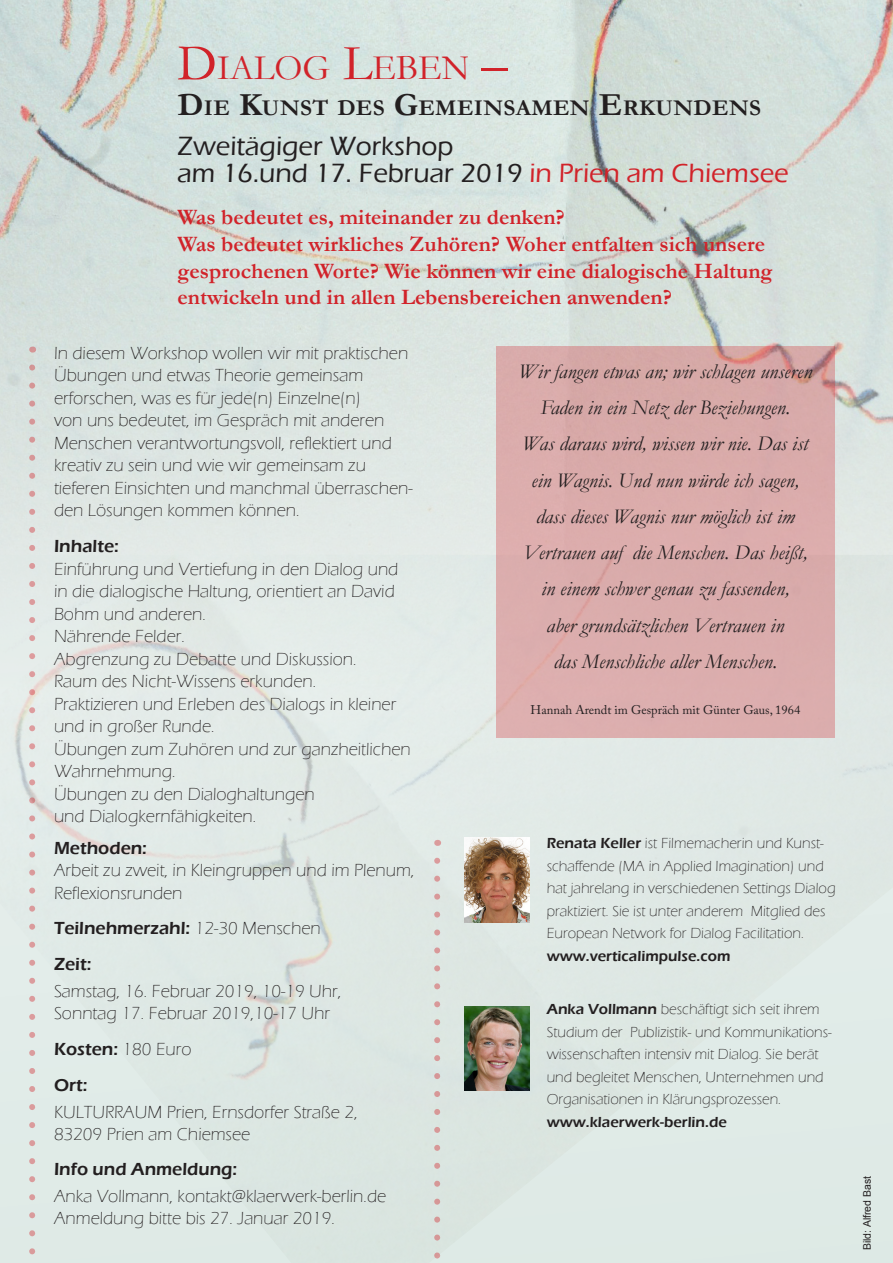
<style>
.page{position:relative;width:893px;height:1263px;background:#fff}
.page>*{position:absolute;margin:0;border:0;box-sizing:border-box;transform-origin:0 0}
.t1{font:35.85px "Garamond";color:#d1232a}
.t2{font:500 27.15px/27.2px "Eras ITC";color:#231f20}
.t3{font:700 22.65px "Garamond";letter-spacing:.015em;color:#231f20}
.t4{font:700 22.2px/26.8px "Garamond";color:#d1232a}
.t5{font:italic 20.85px/36.3px "Garamond";color:#231f20;text-align:center}
.t6{font:300 18px/22.5px "Eras ITC";color:#231f20}
.t7{font:600 18px "Eras ITC";color:#231f20}
.t8{font:300 15px/22.5px "Eras ITC";color:#231f20}
.t9{font:12.6px "Adobe Caslon Pro";color:#231f20}
.t10{font:10.5px "Arial";color:#231f20}
.s1{font-size:51.3px}
.s2{font-size:32.4px}
.s3{color:#d1232a}
.s4{font-weight:300}
.s5{font-weight:600}
</style>
<div class="page">
<svg style="left:0;top:0;width:893px;height:555px;background:#d6dfdb"></svg>
<div style="left:0;top:555px;width:893px;height:708px;background:#e0e9e6"></div>
<svg style="left:29px;top:367px;width:6px;height:896px;background:#ded5d3"></svg>
<svg style="left:434px;top:861px;width:6px;height:402px;background:#dad1ce"></svg>
<div style="left:497px;top:347px;width:338px;height:391px;background:#daacac"></div>
<img style="left:464px;top:838px;width:66px;height:84px">
<img style="left:464px;top:1006px;width:66px;height:85px">
<p class="t1" style="left:178px;top:44px;width:332px"><span class="s1">D</span>IALOG <span class="s1">L</span>EBEN <span class="s1">–</span></p>
<p class="t3" style="left:178px;top:92px;width:585px"><span class="s2">D</span>IE <span class="s2">K</span>UNST DES <span class="s2">G</span>EMEINSAMEN <span class="s2">E</span>RKUNDENS</p>
<p class="t2" style="left:178px;top:132px;width:613px">Zweitägiger Workshop<br>am 16.und 17. Februar 2019 <span class="s3">in Prien am Chiemsee</span></p>
<p class="t4" style="left:178px;top:203px;width:597px">Was bedeutet es, miteinander zu denken?<br>Was bedeutet wirkliches Zuhören? Woher entfalten sich unsere gesprochenen Worte? Wie können wir eine dialogische Haltung entwickeln und in allen Lebensbereichen anwenden?</p>
<p class="t6" style="left:54px;top:342px;width:360px">In diesem Workshop wollen wir mit praktischen Übungen und etwas Theorie gemeinsam erforschen, was es für jede(n) Einzelne(n)<br>von uns bedeutet, im Gespräch mit anderen Menschen verantwortungsvoll, reflektiert und kreativ zu sein und wie wir gemeinsam zu tieferen Einsichten und manchmal überraschen&shy;den Lösungen kommen können.</p>
<p class="t7" style="left:54px;top:536px;width:66px">Inhalte:</p>
<p class="t6" style="left:54px;top:558px;width:346px">Einführung und Vertiefung in den Dialog und in die dialogische Haltung, orientiert an David<br>Bohm und anderen.</p>
<p class="t6" style="left:54px;top:625px;width:132px">Nährende Felder.</p>
<p class="t6" style="left:54px;top:648px;width:304px">Abgrenzung zu Debatte und Diskussion.</p>
<p class="t6" style="left:54px;top:670px;width:264px">Raum des Nicht-Wissens erkunden.</p>
<p class="t6" style="left:54px;top:693px;width:344px">Praktizieren und Erleben des Dialogs in kleiner und in großer Runde.</p>
<p class="t6" style="left:54px;top:738px;width:358px">Übungen zum Zuhören und zur ganzheitlichen<br>Wahrnehmung.</p>
<p class="t6" style="left:54px;top:783px;width:262px">Übungen zu den Dialoghaltungen und Dialogkernfähigkeiten.</p>
<p class="t7" style="left:54px;top:837px;width:94px">Methoden:</p>
<p class="t6" style="left:54px;top:859px;width:362px">Arbeit zu zweit, in Kleingruppen und im Plenum,<br>Reflexionsrunden</p>
<p class="t7" style="left:54px;top:918px;width:268px">Teilnehmerzahl: <span class="s4">12-30 Menschen</span></p>
<p class="t7" style="left:54px;top:954px;width:39px">Zeit:</p>
<p class="t6" style="left:54px;top:980px;width:289px">Samstag, 16. Februar 2019, 10-19 Uhr,<br>Sonntag 17. Februar 2019,10-17 Uhr</p>
<p class="t7" style="left:54px;top:1039px;width:139px">Kosten: <span class="s4">180 Euro</span></p>
<p class="t7" style="left:54px;top:1075px;width:35px">Ort:</p>
<p class="t6" style="left:54px;top:1101px;width:305px">KULTURRAUM Prien, Ernsdorfer Straße 2,<br>83209 Prien am Chiemsee</p>
<p class="t7" style="left:54px;top:1158px;width:185px">Info und Anmeldung:</p>
<p class="t6" style="left:54px;top:1184px;width:334px">Anka Vollmann, kontakt@klaerwerk-berlin.de<br>Anmeldung bitte bis 27. Januar 2019.</p>
<p class="t5" style="left:519px;top:353px;width:295px">Wir fangen etwas an; wir schlagen unseren<br>Faden in ein Netz der Beziehungen.</p>
<p class="t5" style="left:523px;top:425px;width:287px">Was daraus wird, wissen wir nie. Das ist ein Wagnis. Und nun würde ich sagen, dass dieses Wagnis nur möglich ist im Vertrauen auf die Menschen. Das heißt, in einem schwer genau zu fassenden,<br>aber grundsätzlichen Vertrauen in<br>das Menschliche aller Menschen.</p>
<p class="t9" style="left:531px;top:703px;width:271px">Hannah Arendt im Gespräch mit Günter Gaus, 1964</p>
<p class="t8" style="left:547px;top:832px;width:290px"><span class="s5">Renata Keller</span> ist Filmemacherin und Kunst&shy;schaffende (MA in Applied Imagination) und hat jahrelang in verschiedenen Settings Dialog praktiziert. Sie ist unter anderem Mitglied des European Network for Dialog Facilitation. <span class="s5">www.verticalimpulse.com</span></p>
<p class="t8" style="left:547px;top:998px;width:287px"><span class="s5">Anka Vollmann</span> beschäftigt sich seit ihrem Studium der Publizistik- und Kommunikations&shy;wissenschaften intensiv mit Dialog. Sie berät und begleitet Menschen, Unternehmen und Organisationen in Klärungsprozessen. <span class="s5">www.klaerwerk-berlin.de</span></p>
<p class="t10" style="left:860px;top:1250px;width:76px;rotate:-90deg">Bild: Alfred Bast</p>
</div>
